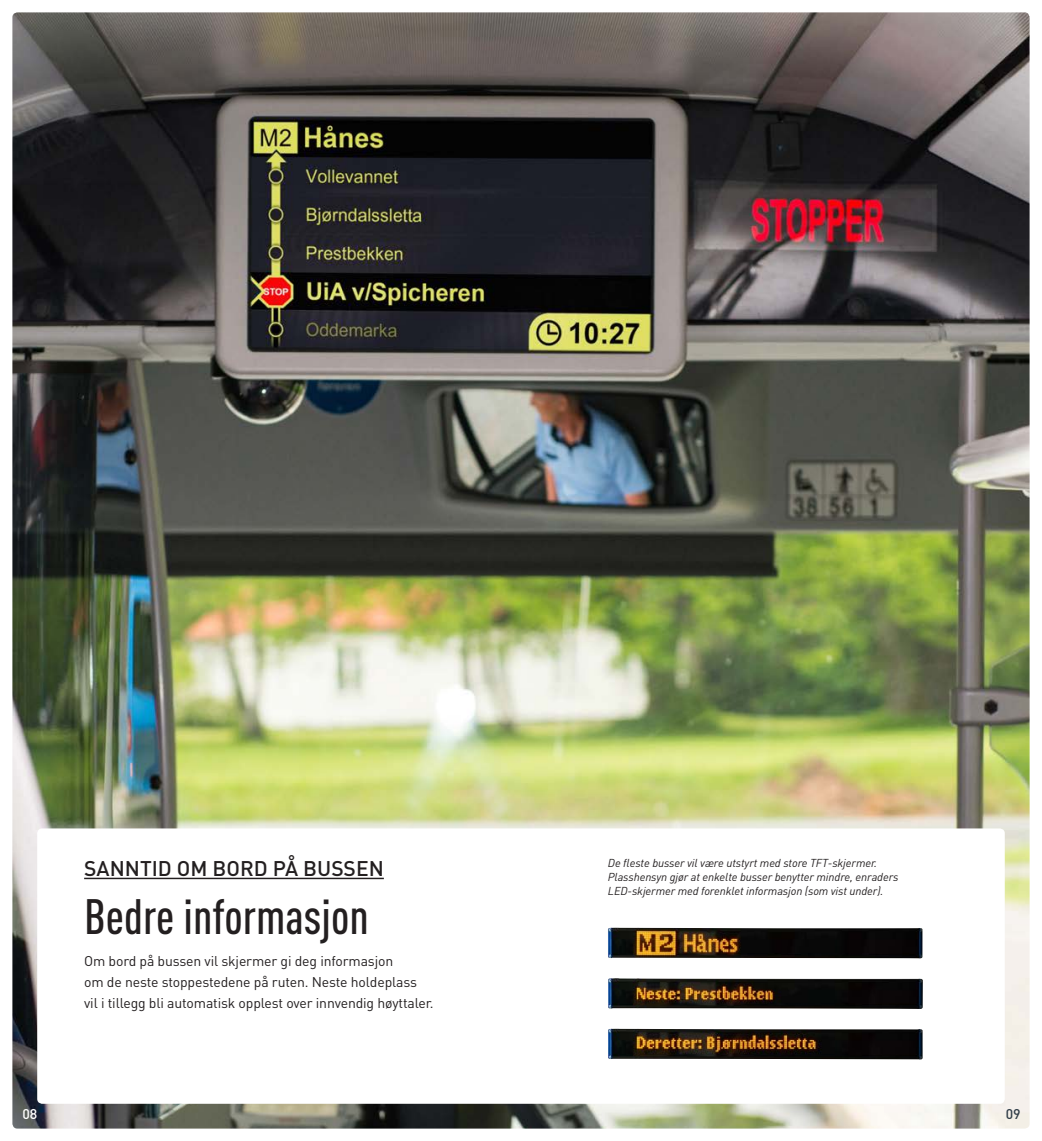
<style>
.page{position:relative;width:1042px;height:1141px;background:#fff}
.page>*{position:absolute;margin:0;border:0;box-sizing:border-box;transform-origin:0 0}
.t1{font:500 49px "DIN Cond";color:#231f20}
.t2{font:500 21px "DIN";color:#231f20}
.t3{font:14px "DIN";letter-spacing:-.01em;color:#231f20}
.t4{font:500 14px "DIN";color:#fff}
.t5{font:500 14px "DIN";color:#313e48}
.t6{font:italic 11.38px "DIN";letter-spacing:-.01em;color:#231f20}
</style>
<div class="page">
<img style="left:12px;top:12px;width:1017px;height:1117px">
<div style="left:37px;top:828px;width:968px;height:276px;background:#fff;border-radius:5px"></div>
<img style="left:608px;top:928px;width:314px;height:30px">
<img style="left:608px;top:1029px;width:315px;height:30px">
<img style="left:608px;top:978px;width:315px;height:31px">
<hr style="left:84px;top:878px;width:300px;height:1px;background:#231f20">
<p class="t2" style="left:84px;top:855px;width:301px">SANNTID OM BORD PÅ BUSSEN</p>
<p class="t1" style="left:84px;top:888px;width:286px">Bedre informasjon</p>
<p class="t3" style="left:84px;top:952px;width:311px">Om bord på bussen vil skjermer gi deg informasjon</p>
<p class="t3" style="left:84px;top:973px;width:334px">om de neste stoppestedene på ruten. Neste holdeplass</p>
<p class="t3" style="left:84px;top:994px;width:351px">vil i tillegg bli automatisk opplest over innvendig høyttaler.</p>
<p class="t6" style="left:608px;top:856px;width:271px">De fleste busser vil være utstyrt med store TFT-skjermer.</p>
<p class="t6" style="left:608px;top:870px;width:292px">Plasshensyn gjør at enkelte busser benytter mindre, enraders</p>
<p class="t6" style="left:608px;top:884px;width:277px">LED-skjermer med forenklet informasjon (som vist under).</p>
<p class="t4" style="left:22px;top:1105px;width:16px">08</p>
<p class="t5" style="left:1006px;top:1105px;width:16px">09</p>
</div>
